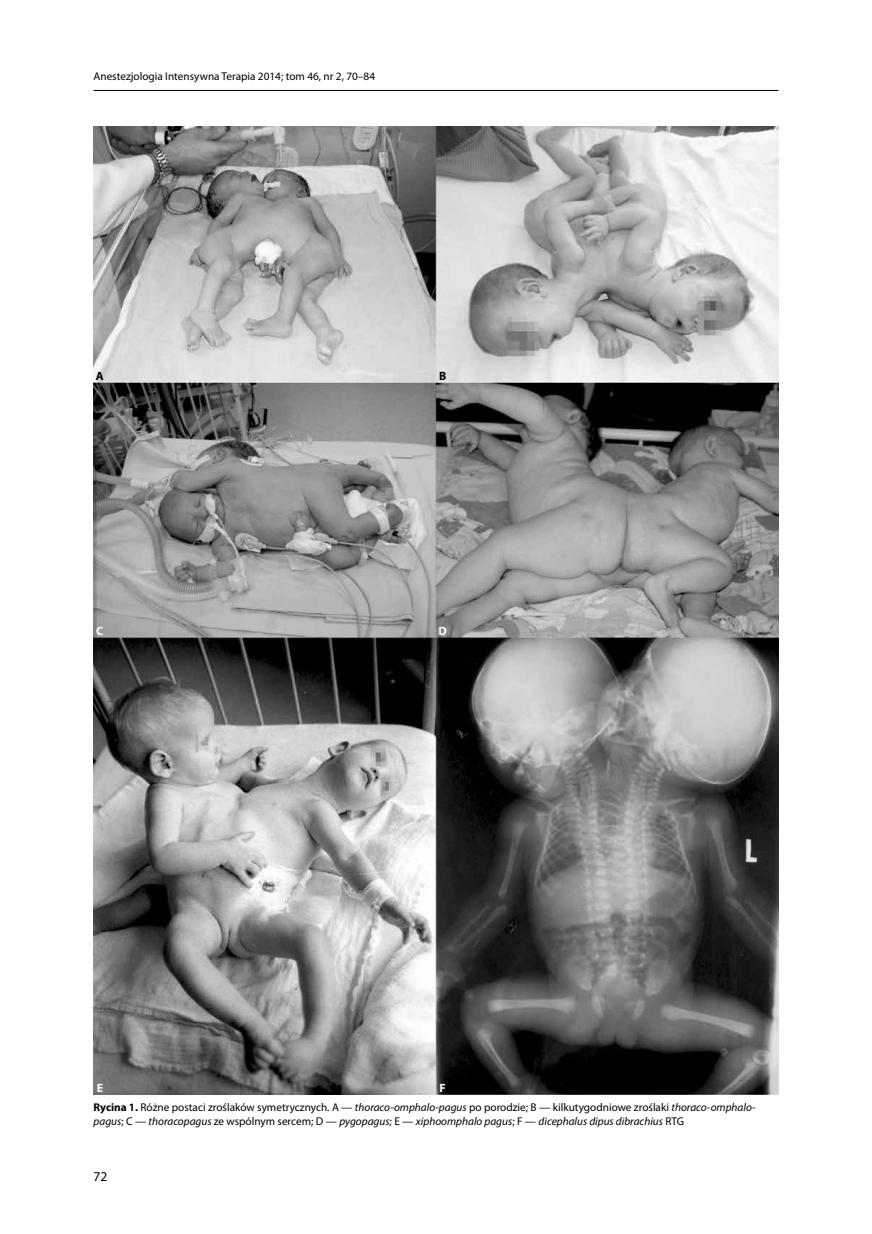
<style>
.page{position:relative;width:872px;height:1234px;background:#fff}
.page>*{position:absolute;margin:0;border:0;box-sizing:border-box;transform-origin:0 0}
.t1{font:13.5px "Myriad Pro";color:#000}
.t2{font:700 12px "Myriad Pro";color:#fff}
.t3{font:700 12px "Myriad Pro";color:#000}
.t4{font:italic 11.25px/14.2px "Myriad Pro";color:#000}
.t5{font:11.25px "Myriad Pro";color:#000}
.s1{font-weight:700;font-style:normal}
.s2{font-style:normal}
</style>
<div class="page">
<hr style="left:94px;top:90px;width:684px;height:1px;background:#000">
<img style="left:93px;top:126px;width:685px;height:967px">
<p class="t5" style="left:94px;top:70px;width:283px">Anestezjologia Intensywna Terapia 2014; tom 46, nr 2, 70–84</p>
<p class="t3" style="left:96px;top:368px;width:9px">A</p>
<p class="t3" style="left:439px;top:368px;width:9px">B</p>
<p class="t2" style="left:96px;top:623px;width:9px">C</p>
<p class="t2" style="left:438px;top:623px;width:10px">D</p>
<p class="t2" style="left:97px;top:1079px;width:8px">E</p>
<p class="t2" style="left:439px;top:1079px;width:8px">F</p>
<p class="t4" style="left:94px;top:1099px;width:663px"><span class="s1">Rycina 1.</span> <span class="s2">Różne postaci zroślaków symetrycznych. A —</span> thoraco-omphalo-pagus <span class="s2">po porodzie; B — kilkutygodniowe zroślaki</span> thoraco-omphalo&shy;pagus<span class="s2">; C —</span> thoracopagus <span class="s2">ze wspólnym sercem; D —</span> pygopagus<span class="s2">; E —</span> xiphoomphalo pagus<span class="s2">; F —</span> dicephalus dipus dibrachius <span class="s2">RTG</span></p>
<p class="t1" style="left:94px;top:1168px;width:15px">72</p>
</div>
